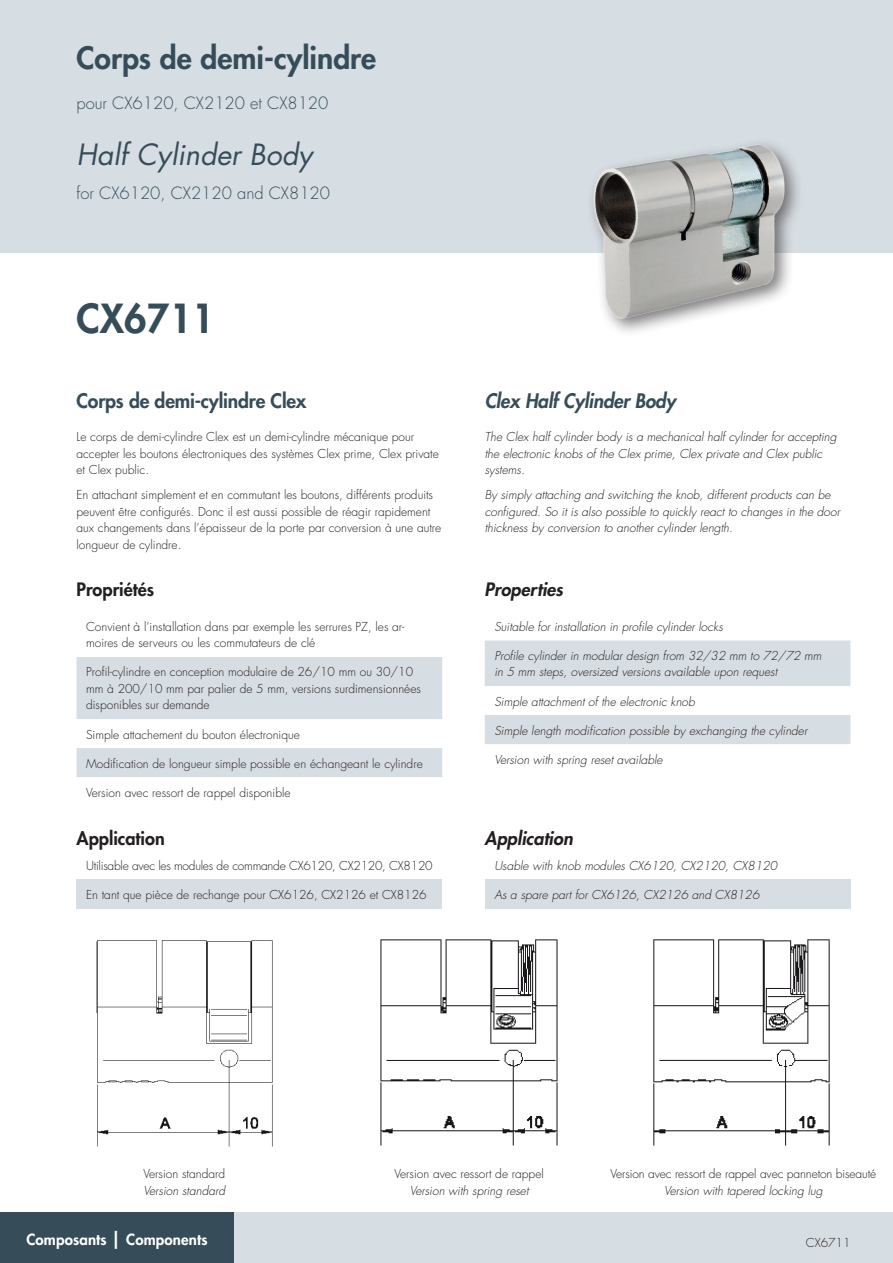
<style>
.page{position:relative;width:893px;height:1263px;background:#fff}
.page>*{position:absolute;margin:0;border:0;box-sizing:border-box;transform-origin:0 0}
.t1{font:800 39px "Futura Std";color:#364d59}
.t2{font:800 30px "Futura Std";color:#364d59}
.t3{font:italic 28.5px "Futura Std";color:#364d59}
.Body{font:800 19.5px "Futura Std";letter-spacing:-.01em;color:#364d59}
.Body-2{font:italic 800 19.5px "Futura Std";letter-spacing:-.01em;color:#364d59}
.t4{font:800 18px "Futura Std";color:#231f20}
.t5{font:italic 800 18px "Futura Std";color:#231f20}
.t6{font:300 16.5px "Futura Std";color:#364d59}
.t7{font:800 15px "Futura Std";letter-spacing:.01em;color:#fff}
.Body-3{font:300 12px/16.5px "Futura Std";color:#231f20}
.Tabelle_Daten_DE{font:300 12px/16.5px "Futura Std";color:#231f20}
.Body_Englisch{font:italic 300 12px/16.5px "Futura Std";color:#231f20}
.Tabelle_Daten_ENG{font:italic 300 12px/16.5px "Futura Std";color:#231f20}
.Tabelle_Daten_DE-2{font:italic 300 12px "Futura Std";color:#231f20}
.Tabelle_Daten_DE-3{font:300 12px "Futura Std";letter-spacing:-.02em;color:#231f20}
.s1{font-size:18px}
</style>
<div class="page">
<div style="left:0;top:1212px;width:893px;height:51px;background:#d7dee3"></div>
<div style="left:0;top:1212px;width:234px;height:51px;background:#364d59"></div>
<div style="left:0;top:0;width:893px;height:253px;background:#d7dee3"></div>
<div style="left:77px;top:879px;width:365px;height:29px;background:#d7dee3"></div>
<div style="left:485px;top:879px;width:365px;height:29px;background:#d7dee3"></div>
<svg style="left:77px;top:657px;width:365px;height:120px"></svg>
<svg style="left:485px;top:640px;width:365px;height:104px"></svg>
<div style="left:586px;top:138px;width:218px;height:199px;background:#231f20;opacity:.6"></div>
<img style="left:586px;top:138px;width:218px;height:188px">
<img style="left:96px;top:940px;width:177px;height:207px">
<img style="left:380px;top:939px;width:178px;height:207px">
<img style="left:653px;top:939px;width:177px;height:207px">
<p class="t2" style="left:77px;top:39px;width:301px">Corps de demi-cylindre</p>
<p class="t6" style="left:77px;top:93px;width:253px">pour CX6120, CX2120 et CX8120</p>
<p class="t3" style="left:77px;top:137px;width:237px">Half Cylinder Body</p>
<p class="t6" style="left:77px;top:183px;width:255px">for CX6120, CX2120 and CX8120</p>
<p class="t1" style="left:77px;top:294px;width:139px">CX6711</p>
<p class="Body" style="left:77px;top:389px;width:231px">Corps de demi-cylindre Clex</p>
<p class="Body-3" style="left:77px;top:429px;width:364px">Le corps de demi-cylindre Clex est un demi-cylindre mécanique pour accepter les boutons électroniques des systèmes Clex prime, Clex private et Clex public.</p>
<p class="Body-3" style="left:77px;top:487px;width:366px">En attachant simplement et en commutant les boutons, différents produits peuvent être configurés. Donc il est aussi possible de réagir rapidement aux changements dans l’épaisseur de la porte par conversion à une autre longueur de cylindre.</p>
<p class="Body-2" style="left:485px;top:389px;width:192px">Clex Half Cylinder Body</p>
<p class="Body_Englisch" style="left:485px;top:429px;width:353px">The Clex half cylinder body is a mechanical half cylinder for accepting the electronic knobs of the Clex prime, Clex private and Clex public systems.</p>
<p class="Body_Englisch" style="left:485px;top:487px;width:357px">By simply attaching and switching the knob, different products can be configured. So it is also possible to quickly react to changes in the door thickness by conversion to another cylinder length.</p>
<p class="t4" style="left:77px;top:578px;width:79px">Propriétés</p>
<p class="t5" style="left:485px;top:578px;width:80px">Properties</p>
<p class="Tabelle_Daten_DE" style="left:86px;top:619px;width:320px">Convient à l’installation dans par exemple les serrures PZ, les ar&shy;moires de serveurs ou les commutateurs de clé</p>
<p class="Tabelle_Daten_DE" style="left:86px;top:664px;width:336px">Profil-cylindre en conception modulaire de 26/10 mm ou 30/10 mm à 200/10 mm par palier de 5 mm, versions surdimensionnées</p>
<p class="Tabelle_Daten_DE" style="left:86px;top:697px;width:125px">disponibles sur demande</p>
<p class="Tabelle_Daten_DE" style="left:86px;top:726px;width:215px">Simple attachement du bouton électronique</p>
<p class="Tabelle_Daten_DE" style="left:86px;top:755px;width:338px">Modification de longueur simple possible en échangeant le cylindre</p>
<p class="Tabelle_Daten_DE" style="left:86px;top:784px;width:206px">Version avec ressort de rappel disponible</p>
<p class="Tabelle_Daten_ENG" style="left:494px;top:619px;width:230px">Suitable for installation in profile cylinder locks</p>
<p class="Tabelle_Daten_ENG" style="left:494px;top:648px;width:329px">Profile cylinder in modular design from 32/32 mm to 72/72 mm in 5 mm steps, oversized versions available upon request</p>
<p class="Tabelle_Daten_ENG" style="left:494px;top:693px;width:202px">Simple attachment of the electronic knob</p>
<p class="Tabelle_Daten_ENG" style="left:494px;top:722px;width:315px">Simple length modification possible by exchanging the cylinder</p>
<p class="Tabelle_Daten_DE-2" style="left:494px;top:752px;width:170px">Version with spring reset available</p>
<p class="t4" style="left:77px;top:827px;width:90px">Application</p>
<p class="t5" style="left:485px;top:827px;width:90px">Application</p>
<p class="Tabelle_Daten_DE-3" style="left:86px;top:858px;width:348px">Utilisable avec les modules de commande CX6120, CX2120, CX8120</p>
<p class="Tabelle_Daten_DE" style="left:86px;top:887px;width:342px">En tant que pièce de rechange pour CX6126, CX2126 et CX8126</p>
<p class="Tabelle_Daten_ENG" style="left:494px;top:858px;width:284px">Usable with knob modules CX6120, CX2120, CX8120</p>
<p class="Tabelle_Daten_DE-2" style="left:494px;top:887px;width:267px">As a spare part for CX6126, CX2126 and CX8126</p>
<p class="Body-3" style="left:143px;top:1166px;width:83px">Version standard</p>
<p class="Body_Englisch" style="left:143px;top:1182px;width:83px">Version standard</p>
<p class="Body-3" style="left:394px;top:1166px;width:151px">Version avec ressort de rappel</p>
<p class="Body_Englisch" style="left:410px;top:1182px;width:120px">Version with spring reset</p>
<p class="Body-3" style="left:610px;top:1166px;width:267px">Version avec ressort de rappel avec panneton biseauté</p>
<p class="Body_Englisch" style="left:664px;top:1182px;width:160px">Version with tapered locking lug</p>
<p class="t7" style="left:26px;top:1230px;width:183px">Composants <span class="s1">|</span> Components</p>
<p class="Body-3" style="left:806px;top:1235px;width:46px">CX6711</p>
</div>
